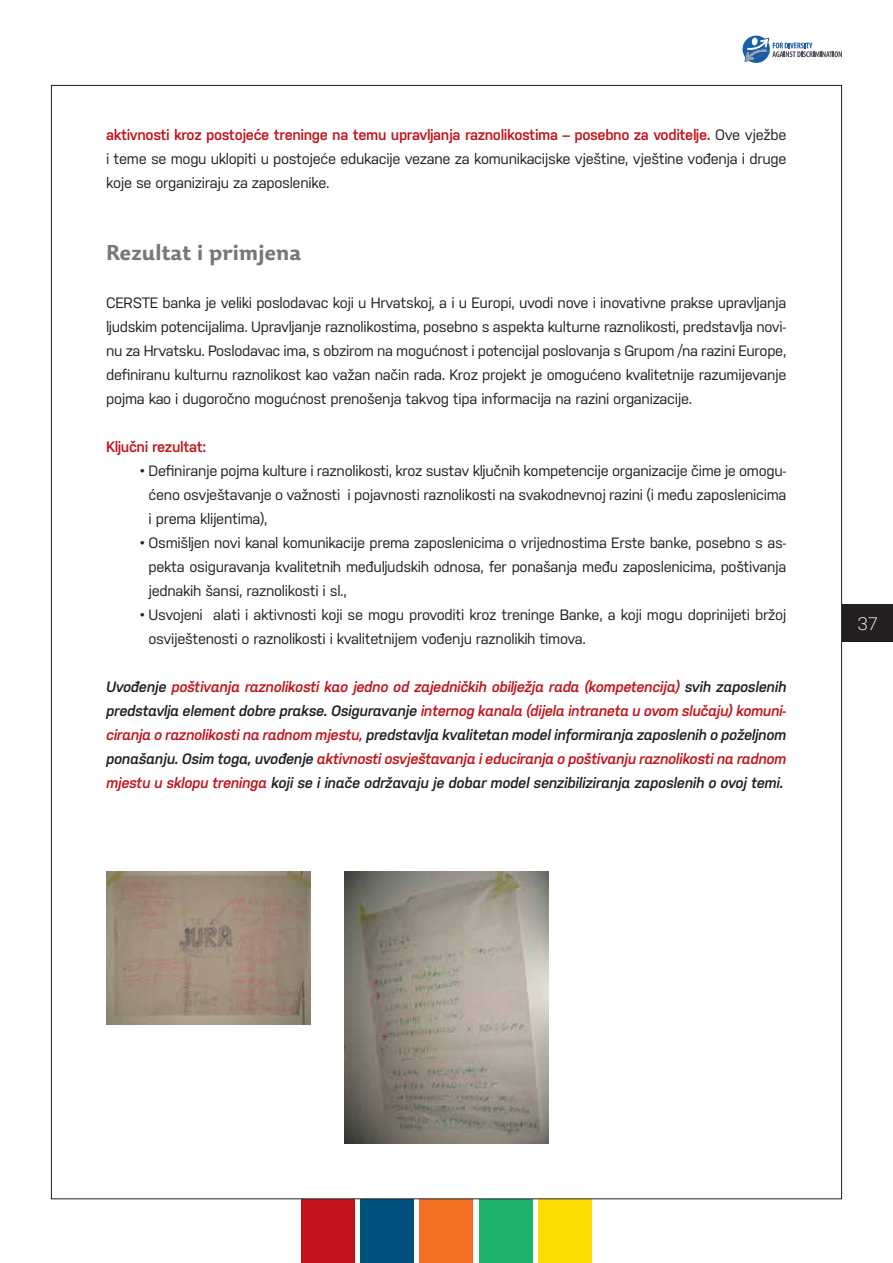
<style>
.page{position:relative;width:893px;height:1263px;background:#fff}
.page>*{position:absolute;margin:0;border:0;box-sizing:border-box;transform-origin:0 0}
.t1{font:700 21px "Dederon SDOT";letter-spacing:-.02em;color:#76787b}
.t2{font:300 18px "Nudista";color:#fff}
.t3{font:15px/24px "Nudista";letter-spacing:-.02em;color:#231f20;text-align:justify}
.t4{font:italic 600 15px/24px "Nudista";letter-spacing:-.02em;color:#c4121a;text-align:justify}
.t5{font:600 15px "Nudista";letter-spacing:-.025em;color:#c4121a}
.s1{font-weight:600;color:#c4121a}
.s2{color:#231f20}
</style>
<div class="page">
<div style="left:301px;top:1199px;width:54px;height:64px;background:#c4121a"></div>
<div style="left:360px;top:1199px;width:54px;height:64px;background:#00517d"></div>
<div style="left:419px;top:1199px;width:54px;height:64px;background:#f36e21"></div>
<div style="left:479px;top:1199px;width:54px;height:64px;background:#1eb26a"></div>
<div style="left:538px;top:1199px;width:54px;height:64px;background:#ffdc01"></div>
<div style="left:842px;top:604px;width:51px;height:38px;background:#231f20"></div>
<svg style="left:742px;top:36px;width:100px;height:27px"></svg>
<img style="left:106px;top:872px;width:204px;height:153px">
<img style="left:344px;top:872px;width:204px;height:272px">
<p class="t3" style="left:106px;top:121px;width:682px"><span class="s1">aktivnosti kroz postojeće treninge na temu upravljanja raznolikostima – posebno za voditelje.</span> Ove vježbe i teme se mogu uklopiti u postojeće edukacije vezane za komunikacijske vještine, vještine vođenja i druge koje se organiziraju za zaposlenike.</p>
<h1 class="t1" style="left:106px;top:239px;width:197px">Rezultat i primjena</h1>
<p class="t3" style="left:106px;top:289px;width:682px">CERSTE banka je veliki poslodavac koji u Hrvatskoj, a i u Europi, uvodi nove i inovativne prakse upravljanja ljudskim potencijalima. Upravljanje raznolikostima, posebno s aspekta kulturne raznolikosti, predstavlja novi&shy;nu za Hrvatsku. Poslodavac ima, s obzirom na mogućnost i potencijal poslovanja s Grupom /na razini Europe, definiranu kulturnu raznolikost kao važan način rada. Kroz projekt je omogućeno kvalitetnije razumijevanje pojma kao i dugoročno mogućnost prenošenja takvog tipa informacija na razini organizacije.</p>
<p class="t5" style="left:106px;top:435px;width:102px">Ključni rezultat:</p>
<p class="t3" style="left:149px;top:457px;width:639px;text-indent:-8px">• Definiranje pojma kulture i raznolikosti, kroz sustav ključnih kompetencije organizacije čime je omogu&shy;ćeno osvještavanje o važnosti i pojavnosti raznolikosti na svakodnevnoj razini (i među zaposlenicima i prema klijentima),</p>
<p class="t3" style="left:149px;top:529px;width:639px;text-indent:-8px">• Osmišljen novi kanal komunikacije prema zaposlenicima o vrijednostima Erste banke, posebno s as&shy;pekta osiguravanja kvalitetnih međuljudskih odnosa, fer ponašanja među zaposlenicima, poštivanja jednakih šansi, raznolikosti i sl.,</p>
<p class="t3" style="left:149px;top:601px;width:639px;text-indent:-8px">• Usvojeni alati i aktivnosti koji se mogu provoditi kroz treninge Banke, a koji mogu doprinijeti bržoj osviještenosti o raznolikosti i kvalitetnijem vođenju raznolikih timova.</p>
<p class="t4" style="left:106px;top:673px;width:682px"><span class="s2">Uvođenje</span> poštivanja raznolikosti kao jedno od zajedničkih obilježja rada (kompetencija) <span class="s2">svih zaposlenih predstavlja element dobre prakse. Osiguravanje</span> internog kanala (dijela intraneta u ovom slučaju) komuni&shy;ciranja o raznolikosti na radnom mjestu, <span class="s2">predstavlja kvalitetan model informiranja zaposlenih o poželjnom ponašanju. Osim toga, uvođenje</span> aktivnosti osvještavanja i educiranja o poštivanju raznolikosti na radnom mjestu u sklopu treninga <span class="s2">koji se i inače održavaju je dobar model senzibiliziranja zaposlenih o ovoj temi.</span></p>
<p class="t2" style="left:857px;top:610px;width:22px">37</p>
</div>
